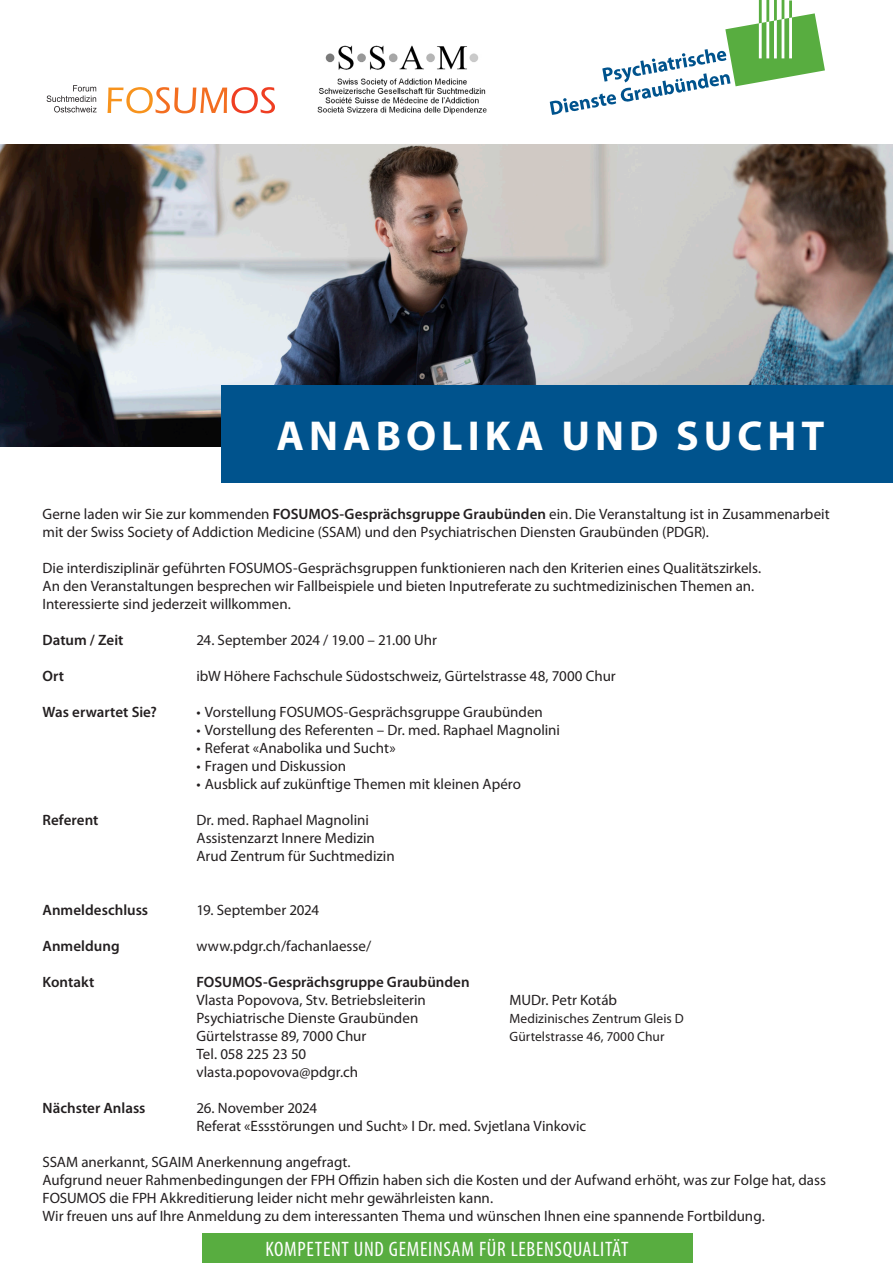
<style>
.page{position:relative;width:893px;height:1263px;background:#fff}
.page>*{position:absolute;margin:0;border:0;box-sizing:border-box;transform-origin:0 0}
.S1_Info-Titel{font:700 42px "Myriad Pro";letter-spacing:.12em;color:#fff}
.Text_Myriad{font:condensed 21px "Myriad Pro";letter-spacing:.03em;color:#fff}
.L-SP_Tab_Text_9PT{font:15px/18px "Myriad Pro";color:#231f20}
.Text_Myriad-2{font:15px/18px "Myriad Pro";color:#231f20}
.L-SP_Tab_Text_9PT-2{font:600 15px "Myriad Pro";color:#231f20}
.L-SP_Tab_Text_9PT-3{font:13.5px "Myriad Pro";letter-spacing:.005em;color:#231f20}
.s1{font-weight:600}
</style>
<div class="page">
<img style="left:0;top:145px;width:893px;height:301px">
<div style="left:221px;top:385px;width:672px;height:98px;background:#00538d"></div>
<div style="left:203px;top:1233px;width:490px;height:30px;background:#58ad40"></div>
<svg style="left:550px;top:0;width:275px;height:115px"></svg>
<svg style="left:47px;top:85px;width:50px;height:27px"></svg>
<svg style="left:108px;top:87px;width:167px;height:26px"></svg>
<img style="left:317px;top:45px;width:170px;height:70px">
<p class="S1_Info-Titel" style="left:276px;top:408px;width:550px">ANABOLIKA UND SUCHT</p>
<p class="Text_Myriad-2" style="left:43px;top:504px;width:789px">Gerne laden wir Sie zur kommenden <span class="s1">FOSUMOS-Gesprächsgruppe Graubünden</span> ein. Die Veranstaltung ist in Zusammenarbeit mit der Swiss Society of Addiction Medicine (SSAM) und den Psychiatrischen Diensten Graubünden (PDGR).</p>
<p class="Text_Myriad-2" style="left:43px;top:558px;width:720px">Die interdisziplinär geführten FOSUMOS-Gesprächsgruppen funktionieren nach den Kriterien eines Qualitätszirkels.<br>An den Veranstaltungen besprechen wir Fallbeispiele und bieten Inputreferate zu suchtmedizinischen Themen an.<br>Interessierte sind jederzeit willkommen.</p>
<p class="L-SP_Tab_Text_9PT-2" style="left:43px;top:630px;width:82px">Datum / Zeit</p>
<p class="L-SP_Tab_Text_9PT" style="left:196px;top:630px;width:242px">24. September 2024 / 19.00 – 21.00 Uhr</p>
<p class="L-SP_Tab_Text_9PT-2" style="left:43px;top:666px;width:23px">Ort</p>
<p class="L-SP_Tab_Text_9PT" style="left:196px;top:666px;width:421px">ibW Höhere Fachschule Südostschweiz, Gürtelstrasse 48, 7000 Chur</p>
<p class="L-SP_Tab_Text_9PT-2" style="left:43px;top:702px;width:116px">Was erwartet Sie?</p>
<p class="Text_Myriad-2" style="left:196px;top:702px;width:348px">• Vorstellung FOSUMOS-Gesprächsgruppe Graubünden</p>
<p class="Text_Myriad-2" style="left:196px;top:720px;width:365px">• Vorstellung des Referenten – Dr. med. Raphael Magnolini</p>
<p class="Text_Myriad-2" style="left:196px;top:738px;width:201px">• Referat «Anabolika und Sucht»</p>
<p class="Text_Myriad-2" style="left:196px;top:756px;width:151px">• Fragen und Diskussion</p>
<p class="Text_Myriad-2" style="left:196px;top:774px;width:326px">• Ausblick auf zukünftige Themen mit kleinen Apéro</p>
<p class="L-SP_Tab_Text_9PT-2" style="left:43px;top:810px;width:58px">Referent</p>
<p class="L-SP_Tab_Text_9PT" style="left:196px;top:810px;width:174px">Dr. med. Raphael Magnolini</p>
<p class="L-SP_Tab_Text_9PT" style="left:196px;top:828px;width:180px">Assistenzarzt Innere Medizin</p>
<p class="L-SP_Tab_Text_9PT" style="left:196px;top:846px;width:200px">Arud Zentrum für Suchtmedizin</p>
<p class="L-SP_Tab_Text_9PT-2" style="left:43px;top:900px;width:107px">Anmeldeschluss</p>
<p class="L-SP_Tab_Text_9PT" style="left:196px;top:900px;width:124px">19. September 2024</p>
<p class="L-SP_Tab_Text_9PT-2" style="left:43px;top:936px;width:79px">Anmeldung</p>
<p class="L-SP_Tab_Text_9PT" style="left:196px;top:936px;width:176px">www.pdgr.ch/fachanlaesse/</p>
<p class="L-SP_Tab_Text_9PT-2" style="left:43px;top:972px;width:53px">Kontakt</p>
<p class="L-SP_Tab_Text_9PT-2" style="left:196px;top:972px;width:275px">FOSUMOS-Gesprächsgruppe Graubünden</p>
<p class="L-SP_Tab_Text_9PT" style="left:196px;top:990px;width:231px">Vlasta Popovova, Stv. Betriebsleiterin</p>
<p class="L-SP_Tab_Text_9PT" style="left:196px;top:1008px;width:223px">Psychiatrische Dienste Graubünden</p>
<p class="L-SP_Tab_Text_9PT" style="left:196px;top:1026px;width:171px">Gürtelstrasse 89, 7000 Chur</p>
<p class="L-SP_Tab_Text_9PT" style="left:196px;top:1044px;width:111px">Tel. 058 225 23 50</p>
<p class="L-SP_Tab_Text_9PT" style="left:196px;top:1062px;width:163px">vlasta.popovova@pdgr.ch</p>
<p class="L-SP_Tab_Text_9PT" style="left:509px;top:990px;width:109px">MUDr. Petr Kotáb</p>
<p class="L-SP_Tab_Text_9PT-3" style="left:509px;top:1010px;width:176px">Medizinisches Zentrum Gleis D</p>
<p class="L-SP_Tab_Text_9PT-3" style="left:509px;top:1028px;width:156px">Gürtelstrasse 46, 7000 Chur</p>
<p class="L-SP_Tab_Text_9PT-2" style="left:43px;top:1098px;width:105px">Nächster Anlass</p>
<p class="L-SP_Tab_Text_9PT" style="left:196px;top:1098px;width:122px">26. November 2024</p>
<p class="L-SP_Tab_Text_9PT" style="left:196px;top:1116px;width:391px">Referat «Essstörungen und Sucht» I Dr. med. Svjetlana Vinkovic</p>
<p class="L-SP_Tab_Text_9PT" style="left:43px;top:1152px;width:310px">SSAM anerkannt, SGAIM Anerkennung angefragt.</p>
<p class="L-SP_Tab_Text_9PT" style="left:43px;top:1170px;width:785px">Aufgrund neuer Rahmenbedingungen der FPH Offizin haben sich die Kosten und der Aufwand erhöht, was zur Folge hat, dass<br>FOSUMOS die FPH Akkreditierung leider nicht mehr gewährleisten kann.</p>
<p class="L-SP_Tab_Text_9PT" style="left:43px;top:1206px;width:724px">Wir freuen uns auf Ihre Anmeldung zu dem interessanten Thema und wünschen Ihnen eine spannende Fortbildung.</p>
<p class="Text_Myriad" style="left:265px;top:1236px;width:365px">KOMPETENT UND GEMEINSAM FÜR LEBENSQUALITÄT</p>
</div>
